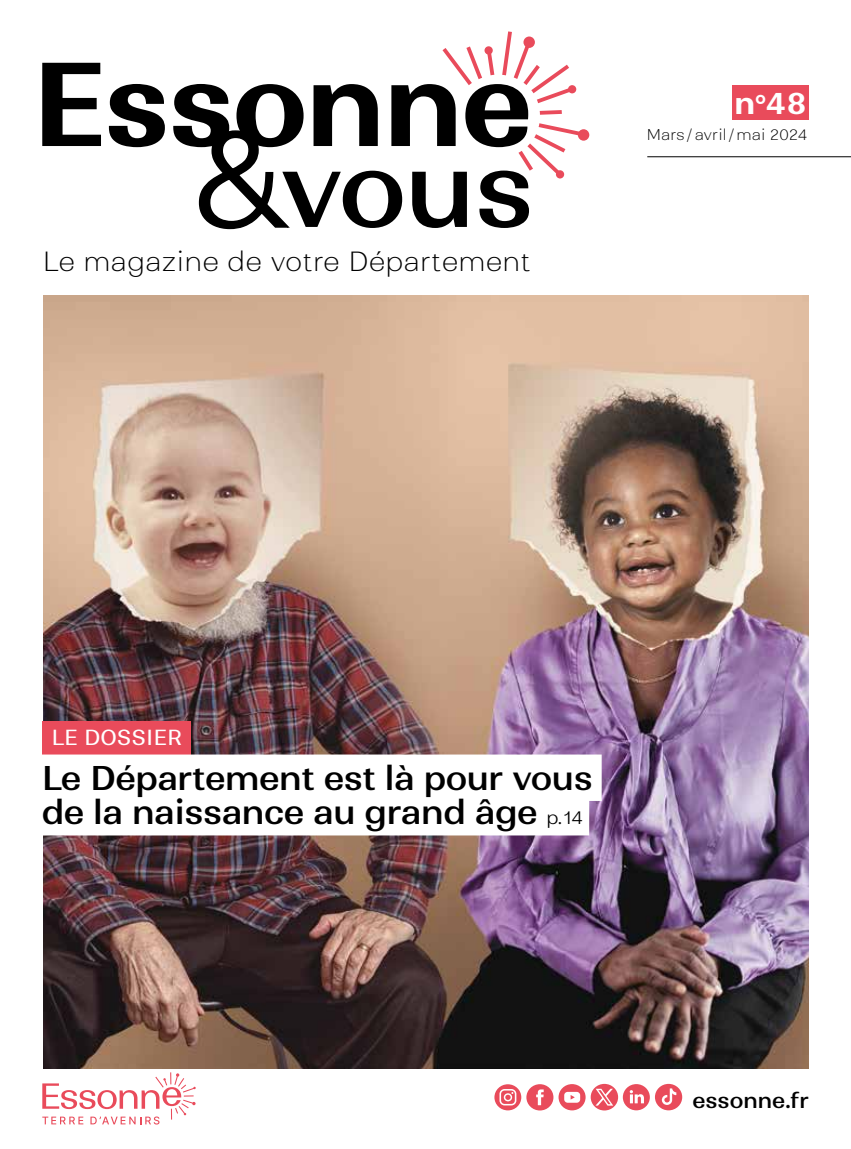
<style>
.page{position:relative;width:851px;height:1149px;background:#fff}
.page>*{position:absolute;margin:0;border:0;box-sizing:border-box;transform-origin:0 0}
.t1{font:700 33px/34.5px "Ranade Variable";letter-spacing:-.015em;color:#000}
.t2{font:700 30px "Ranade Variable";color:#fff}
.t3{font:700 26.7px "Ranade Variable";color:#000}
.t4{font:700 21px "Ranade Variable";color:#000}
.t5{font:700 21px "Ranade Variable";color:#fff}
.t6{font:700 15px "Ranade Variable";color:#000}
.s1{font-size:27px}
.s2{font-size:18px}
</style>
<div class="page">
<div style="left:731px;top:85px;width:77px;height:35px;background:#e94b5b"></div>
<hr style="left:647px;top:156px;width:203px;height:1px;background:#000">
<svg style="left:42px;top:63px;width:486px;height:84px"></svg>
<svg style="left:442px;top:46px;width:52px;height:39px"></svg>
<svg style="left:502px;top:31px;width:67px;height:72px"></svg>
<svg style="left:539px;top:110px;width:23px;height:5px"></svg>
<svg style="left:198px;top:123px;width:380px;height:107px"></svg>
<div style="left:484px;top:46px;width:8px;height:9px;background:#e94b5b;border-radius:50%"></div>
<div style="left:568px;top:85px;width:8px;height:8px;background:#e94b5b;border-radius:50%"></div>
<div style="left:556px;top:170px;width:8px;height:8px;background:#e94b5b;border-radius:50%"></div>
<div style="left:577px;top:129px;width:12px;height:12px;background:#e94b5b;border-radius:50%"></div>
<div style="left:523px;top:36px;width:12px;height:12px;background:#e94b5b;border-radius:50%"></div>
<svg style="left:42px;top:1072px;width:154px;height:52px"></svg>
<svg style="left:494px;top:1083px;width:188px;height:27px"></svg>
<img style="left:43px;top:295px;width:765px;height:772px">
<div style="left:43px;top:720px;width:148px;height:34px;background:#e94b5b"></div>
<div style="left:42px;top:754px;width:559px;height:46px;background:#fff"></div>
<div style="left:42px;top:788px;width:547px;height:47px;background:#fff"></div>
<p class="t3" style="left:43px;top:245px;width:490px">Le magazine de votre Département</p>
<p class="t2" style="left:734px;top:84px;width:73px">n<span class="s1">°</span>48</p>
<p class="t6" style="left:646px;top:125px;width:163px">Mars/avril /mai 2024</p>
<p class="t5" style="left:51px;top:724px;width:132px">LE DOSSIER</p>
<p class="t1" style="left:42px;top:760px;width:552px">Le Département est là pour vous de la naissance au grand âge <span class="s2">p.14</span></p>
<p class="t4" style="left:692px;top:1086px;width:118px">essonne.fr</p>
</div>
